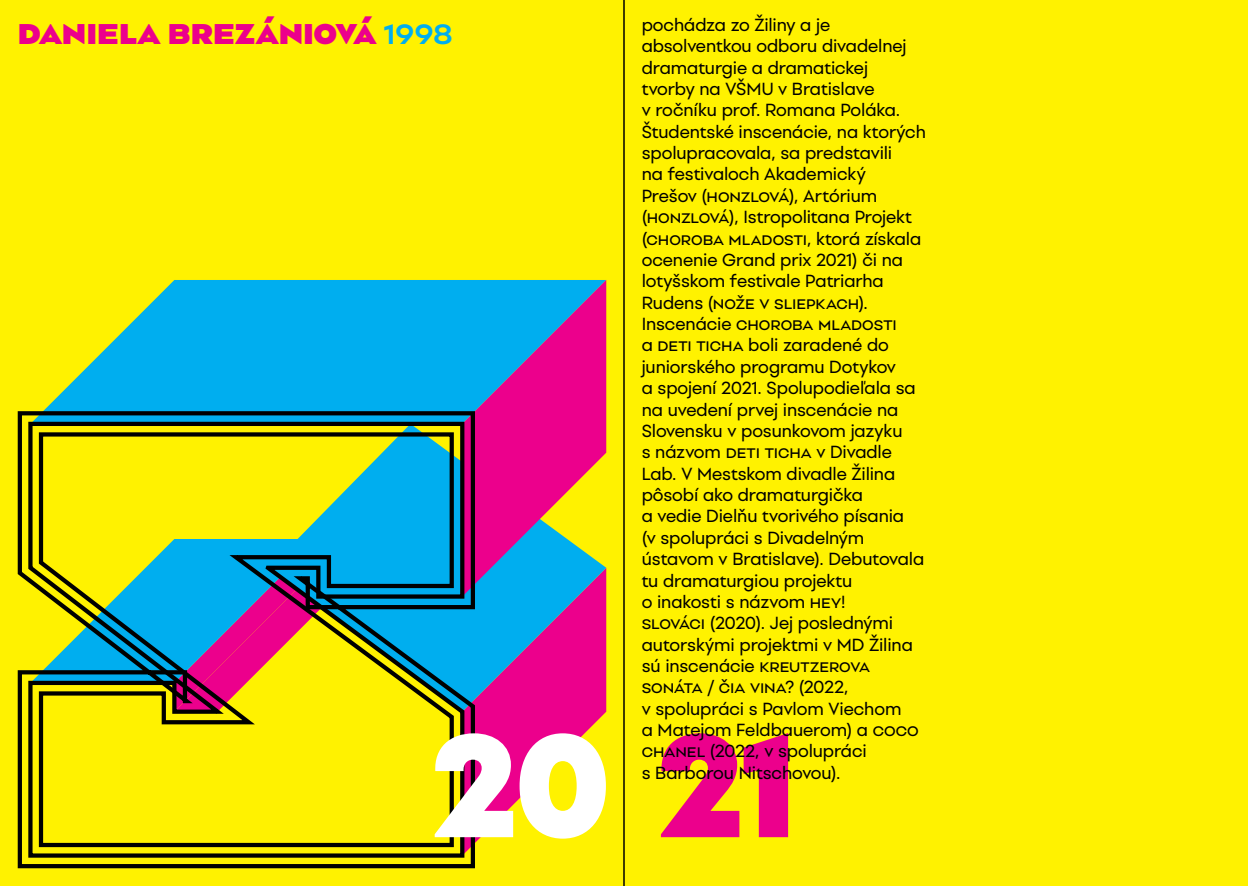
<style>
.page{position:relative;width:1248px;height:886px;background:#fff}
.page>*{position:absolute;margin:0;border:0;box-sizing:border-box;transform-origin:0 0}
.t1{font:900 146.25px "Setup Grotesk Macron";color:#fff}
.t2{font:900 35px "Setup Grotesk";color:#ec008c}
.t3{font:17.5px/21.4px "Setup Grotesk";letter-spacing:-.005em;color:#000}
.s1{font-weight:500;color:#00aeef}
.s2{color:#ec008c}
</style>
<div class="page">
<div style="left:0;top:0;width:1247px;height:886px;background:#fff200"></div>
<svg style="left:477px;top:712px;width:129px;height:129px"></svg>
<svg style="left:477px;top:596px;width:129px;height:116px;background:#993cae"></svg>
<svg style="left:45px;top:280px;width:417px;height:129px;background:#24b7cc"></svg>
<svg style="left:462px;top:280px;width:144px;height:316px;background:#9357a5"></svg>
<svg style="left:17px;top:409px;width:460px;height:460px"></svg>
<svg style="left:26px;top:420px;width:440px;height:440px"></svg>
<svg style="left:37px;top:430px;width:419px;height:419px"></svg>
<hr style="left:623px;top:0;width:1px;height:886px;background:#000">
<h2 class="t2" style="left:18px;top:3px;width:436px">daniela brezániová <span class="s1">1998</span></h2>
<p class="t3" style="left:641px;top:14px;width:285px">pochádza zo Žiliny a je absolventkou odboru divadelnej dramaturgie a dramatickej tvorby na VŠMU v Bratislave<br>v ročníku prof. Romana Poláka.<br>Študentské inscenácie, na ktorých spolupracovala, sa predstavili<br>na festivaloch Akademický<br>Prešov (honzlová), Artórium (honzlová), Istropolitana Projekt (choroba mladosti, ktorá získala ocenenie Grand prix 2021) či na lotyšskom festivale Patriarha<br>Rudens (nože v sliepkach).<br>Inscenácie choroba mladosti<br>a deti ticha boli zaradené do juniorského programu Dotykov<br>a spojení 2021. Spolupodieľala sa na uvedení prvej inscenácie na<br>Slovensku v posunkovom jazyku<br>s názvom deti ticha v Divadle<br>Lab. V Mestskom divadle Žilina pôsobí ako dramaturgička<br>a vedie Dielňu tvorivého písania<br>(v spolupráci s Divadelným ústavom v Bratislave). Debutovala tu dramaturgiou projektu<br>o inakosti s názvom hey!<br>slováci (2020). Jej poslednými autorskými projektmi v MD Žilina sú inscenácie kreutzerova sonáta / čia vina? (2022,<br>v spolupráci s Pavlom Viechom<br>a Matejom Feldbauerom) a coco chanel (2022, v spolupráci<br>s Barborou Nitschovou).</p>
<h1 class="t1" style="left:431px;top:666px;width:368px">20 <span class="s2">21</span></h1>
</div>
